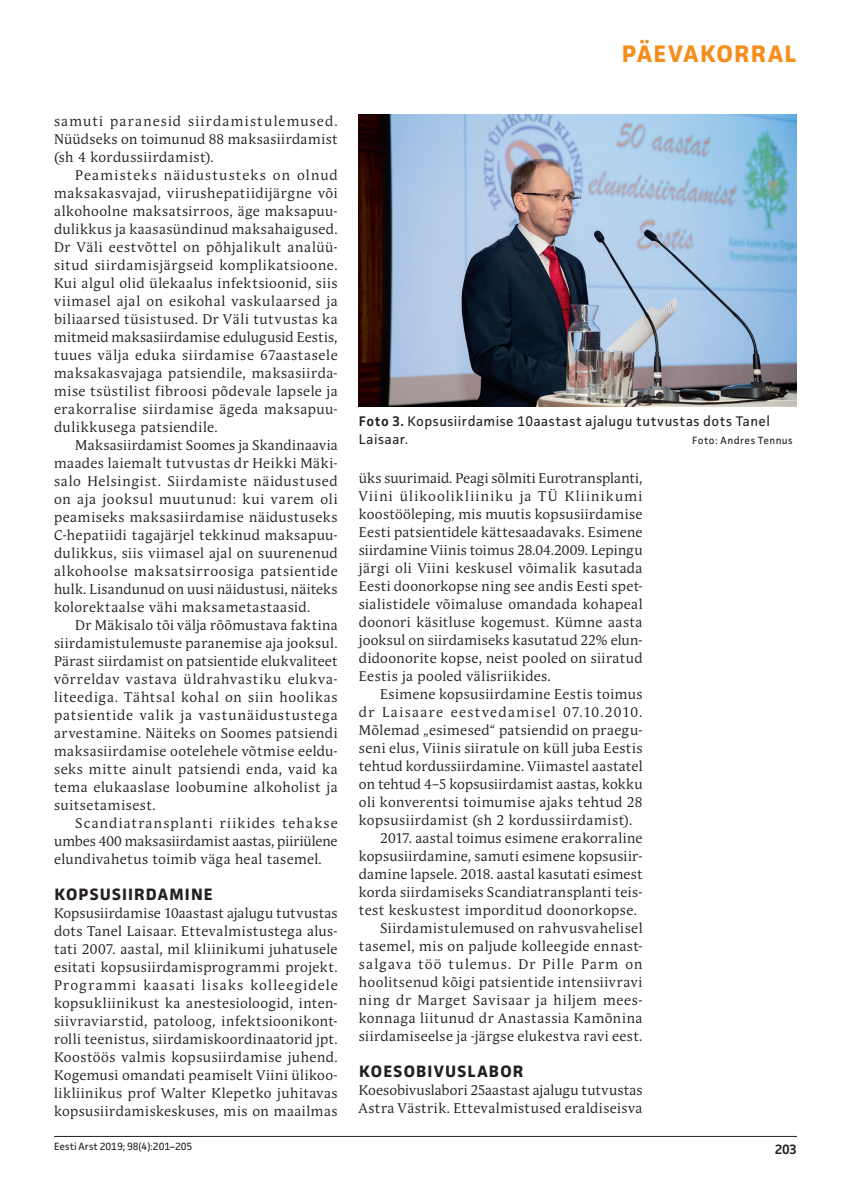
<style>
.page{position:relative;width:851px;height:1191px;background:#fff}
.page>*{position:absolute;margin:0;border:0;box-sizing:border-box;transform-origin:0 0}
.t1{font:700 24px "Facit";color:#f68e1e}
.t2{font:700 16.5px "Facit";letter-spacing:.07em;color:#231f20}
.t3{font:13.95px/18px "Andulka Book Pro";letter-spacing:.035em;color:#231f20;text-align:justify}
.t4{font:13.95px/18px "Facit";letter-spacing:.035em;color:#231f20}
.t5{font:13.95px "Andulka Book Pro";letter-spacing:.015em;color:#231f20}
.t6{font:13.95px "Andulka Book Pro";letter-spacing:.1em;color:#231f20}
.t7{font:13.95px "Andulka Book Pro";letter-spacing:.055em;color:#231f20}
.t8{font:13.95px "Andulka Book Pro";letter-spacing:.085em;color:#231f20}
.t9{font:600 13.5px "Facit";color:#231f20}
.t10{font:10.5px "Facit";letter-spacing:-.005em;color:#231f20}
.t11{font:10.5px "Facit";letter-spacing:.025em;color:#231f20}
.s1{font-weight:600}
</style>
<div class="page">
<hr style="left:54px;top:1136px;width:742px;height:1px;background:#231f20">
<img style="left:359px;top:115px;width:437px;height:292px">
<h1 class="t1" style="left:621px;top:39px;width:32px">PÄEVAKO</h1>
<h1 class="t1" style="left:734px;top:39px;width:49px">RRAL</h1>
<p class="t3" style="left:54px;top:112px;width:285px">samuti paranesid siirdamistulemused.<br>Nüüdseks on toimunud 88 maksasiirdamist (sh 4 kordussiirdamist).</p>
<p class="t3" style="left:54px;top:166px;width:285px;text-indent:21px">Peamisteks näidustusteks on olnud maksakasvajad, viirushepatiidijärgne või alkohoolne maksatsirroos, äge maksapuu&shy;dulikkus ja kaasasündinud maksahaigused.<br>Dr Väli eestvõttel on põhjalikult analüü&shy;situd siirdamisjärgseid komplikatsioone.<br>Kui algul olid ülekaalus infektsioonid, siis viimasel ajal on esikohal vaskulaarsed ja biliaarsed tüsistused. Dr Väli tutvustas ka mitmeid maksasiirdamise edulugusid Eestis, tuues välja eduka siirdamise 67aastasele maksakasvajaga patsiendile, maksasiirda&shy;mise tsüstilist fibroosi põdevale lapsele ja erakorralise siirdamise ägeda maksapuu&shy;dulikkusega patsiendile.</p>
<p class="t3" style="left:54px;top:436px;width:285px;text-indent:21px">Maksasiirdamist Soomes ja Skandinaavia maades laiemalt tutvustas dr Heikki Mäki&shy;salo Helsingist. Siirdamiste näidustused on aja jooksul muutunud: kui varem oli peamiseks maksasiirdamise näidustuseks C-hepatiidi tagajärjel tekkinud maksapuu&shy;dulikkus, siis viimasel ajal on suurenenud alkohoolse maksatsirroosiga patsientide hulk. Lisandunud on uusi näidustusi, näiteks kolorektaalse vähi maksametastaasid.</p>
<p class="t3" style="left:54px;top:616px;width:285px;text-indent:21px">Dr Mäkisalo tõi välja rõõmustava faktina siirdamistulemuste paranemise aja jooksul.<br>Pärast siirdamist on patsientide elukvaliteet võrreldav vastava üldrahvastiku elukva&shy;liteediga. Tähtsal kohal on siin hoolikas patsientide valik ja vastunäidustustega arvestamine. Näiteks on Soomes patsiendi maksasiirdamise ootelehele võtmise eeldu&shy;seks mitte ainult patsiendi enda, vaid ka tema elukaaslase loobumine alkoholist ja suitsetamisest.</p>
<p class="t3" style="left:54px;top:814px;width:285px;text-indent:21px">Scandiatransplanti riikides tehakse umbes 400 maksasiirdamist aastas, piiriülene elundivahetus toimib väga heal tasemel.</p>
<p class="t2" style="left:54px;top:884px;width:160px">KOPSUSIIRDAMINE</p>
<p class="t3" style="left:54px;top:904px;width:285px">Kopsusiirdamise 10aastast ajalugu tutvustas dots Tanel Laisaar. Ettevalmistustega alus&shy;tati 2007. aastal, mil kliinikumi juhatusele esitati kopsusiirdamisprogrammi projekt.<br>Programmi kaasati lisaks kolleegidele kopsukliinikust ka anestesioloogid, inten&shy;siivraviarstid, patoloog, infektsioonikont&shy;rolli teenistus, siirdamiskoordinaatorid jpt.<br>Koostöös valmis kopsusiirdamise juhend.<br>Kogemusi omandati peamiselt Viini ülikoo&shy;likliinikus prof Walter Klepetko juhitavas kopsusiirdamiskeskuses, mis on maailmas</p>
<p class="t10" style="left:54px;top:1139px;width:140px">Eesti Arst 2019; 98(4):201–205</p>
<p class="t4" style="left:359px;top:411px;width:412px"><span class="s1">Foto 3.</span> Kopsusiirdamise 10aastast ajalugu tutvustas dots Tanel<br>Laisaar.</p>
<p class="t11" style="left:692px;top:433px;width:102px">Foto: Andres Tennus</p>
<p class="t3" style="left:359px;top:469px;width:285px">üks suurimaid. Peagi sõlmiti Eurotransplanti, Viini ülikoolikliiniku ja TÜ Kliinikumi koostööleping, mis muutis kopsusiirdamise Eesti patsientidele kättesaadavaks. Esimene siirdamine Viinis toimus 28.04.2009. Lepingu järgi oli Viini keskusel võimalik kasutada Eesti doonorkopse ning see andis Eesti spet&shy;sialistidele võimaluse omandada kohapeal doonori käsitluse kogemust. Kümne aasta jooksul on siirdamiseks kasutatud 22% elun&shy;didoonorite kopse, neist pooled on siiratud Eestis ja pooled välisriikides.</p>
<p class="t3" style="left:380px;top:685px;width:264px">Esimene kopsusiirdamine Eestis toimus</p>
<p class="t6" style="left:359px;top:704px;width:285px">dr Laisaare eestvedamisel 07.10.2010.</p>
<p class="t3" style="left:359px;top:721px;width:285px">Mõlemad „esimesed“ patsiendid on praegu-</p>
<p class="t3" style="left:359px;top:739px;width:285px">seni elus, Viinis siiratule on küll juba Eestis</p>
<p class="t3" style="left:359px;top:757px;width:285px">tehtud kordussiirdamine. Viimastel aastatel</p>
<p class="t5" style="left:359px;top:776px;width:285px">on tehtud 4–5 kopsusiirdamist aastas, kokku</p>
<p class="t3" style="left:359px;top:793px;width:285px">oli konverentsi toimumise ajaks tehtud 28</p>
<p class="t3" style="left:359px;top:811px;width:275px">kopsusiirdamist (sh 2 kordussiirdamist).</p>
<p class="t3" style="left:380px;top:829px;width:264px">2017. aastal toimus esimene erakorraline</p>
<p class="t3" style="left:359px;top:847px;width:285px">kopsusiirdamine, samuti esimene kopsusiir-</p>
<p class="t3" style="left:359px;top:865px;width:285px">damine lapsele. 2018. aastal kasutati esimest</p>
<p class="t3" style="left:359px;top:883px;width:285px">korda siirdamiseks Scandiatransplanti teis-</p>
<p class="t3" style="left:359px;top:901px;width:279px">test keskustest imporditud doonorkopse.</p>
<p class="t3" style="left:380px;top:919px;width:264px">Siirdamistulemused on rahvusvahelisel</p>
<p class="t3" style="left:359px;top:937px;width:285px">tasemel, mis on paljude kolleegide ennast-</p>
<p class="t8" style="left:359px;top:956px;width:285px">salgava töö tulemus. Dr Pille Parm on</p>
<p class="t3" style="left:359px;top:973px;width:285px">hoolitsenud kõigi patsientide intensiivravi</p>
<p class="t7" style="left:359px;top:992px;width:285px">ning dr Marget Savisaar ja hiljem mees-</p>
<p class="t3" style="left:359px;top:1009px;width:285px">konnaga liitunud dr Anastassia Kamõnina</p>
<p class="t3" style="left:359px;top:1027px;width:285px">siirdamiseelse ja -järgse elukestva ravi eest.</p>
<p class="t2" style="left:359px;top:1061px;width:164px">KOESOBIVUSLABOR</p>
<p class="t3" style="left:359px;top:1081px;width:285px">Koesobivuslabori 25aastast ajalugu tutvustas<br>Astra Västrik. Ettevalmistused eraldiseisva</p>
<p class="t9" style="left:774px;top:1140px;width:24px">203</p>
</div>
